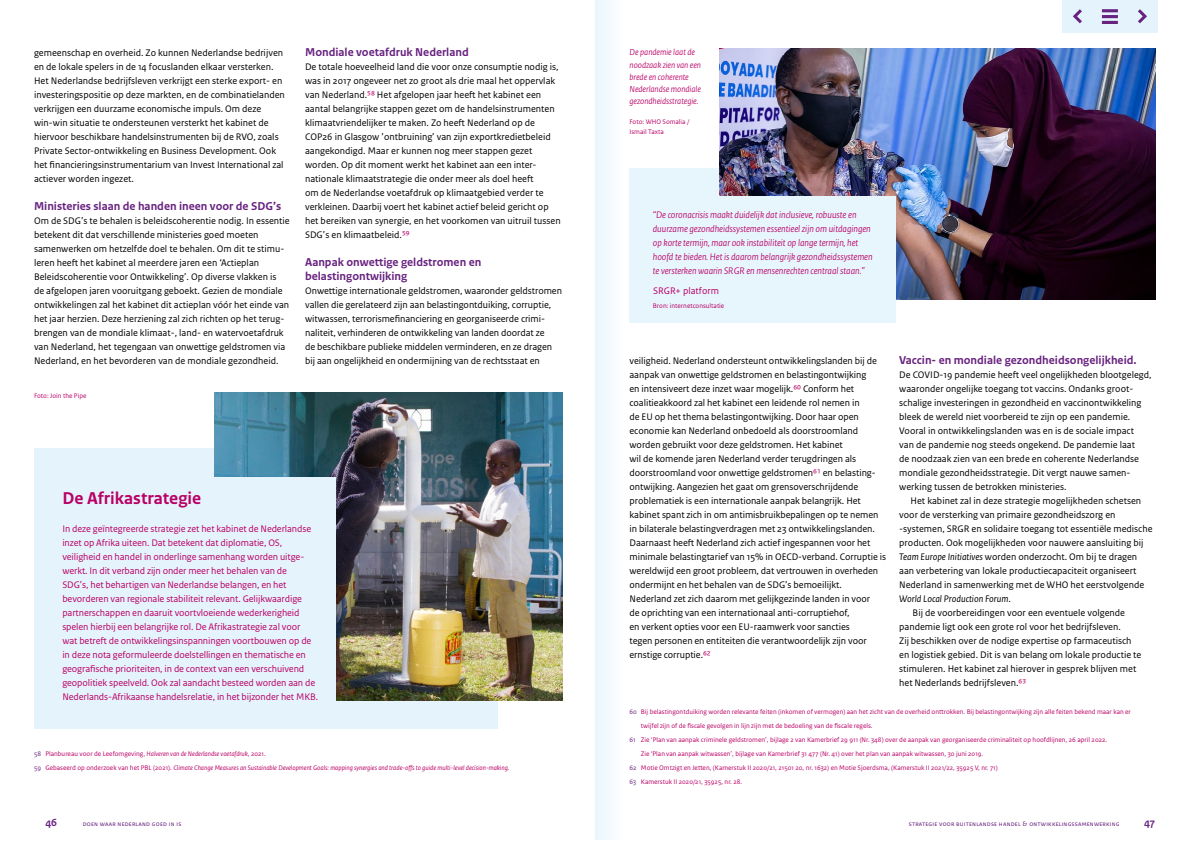
<style>
.page{position:relative;width:1191px;height:842px;background:#fff}
.page>*{position:absolute;margin:0;border:0;box-sizing:border-box;transform-origin:0 0}
.H5_titel_kadertekst{font:700 18px "Rijksoverheid Sans Text";color:#b90066}
.H4___P{font:700 12px/14px "Rijksoverheid Sans Text";color:#682280}
.t1{font:700 11px "Rijksoverheid Sans Text";color:#682280}
.p_zonder_inspring{font:10px/14px "Rijksoverheid Sans Text";color:#000}
.p_kadertekst{font:10px/14px "Rijksoverheid Sans Text";letter-spacing:-.01em;color:#b90066}
.P_inleiding{font:italic 10px/14px "Rijksoverheid Sans Heading";color:#b90066}
.p_figuur_bijschrift{font:italic 9.1px/12.2px "Rijksoverheid Sans Heading";color:#b90066}
.Voetnoten{font:7px/14px "Rijksoverheid Sans Text";color:#b90066}
.Voetnoten-2{font:italic 7px "Rijksoverheid Sans Text";color:#b90066}
.t2{font:7px "Rijksoverheid Sans Text";letter-spacing:.03em;color:#682280}
.Bron{font:7px/10px "Rijksoverheid Sans Text";color:#b90066}
.s1{color:#b90066}
.s2{color:#682280}
.s3{font-style:italic}
.s4{font-style:normal;color:#682280}
.s5{font-style:normal}
</style>
<div class="page">
<div style="left:34px;top:448px;width:463px;height:280px;background:#e5f4fc"></div>
<div style="left:629px;top:168px;width:272px;height:84px;background:#e7f5fd"></div>
<img style="left:720px;top:48px;width:435px;height:252px">
<img style="left:214px;top:392px;width:348px;height:308px">
<div style="left:34px;top:477px;width:301px;height:251px;background:#e5f4fc"></div>
<div style="left:629px;top:196px;width:267px;height:126px;background:#e7f5fd"></div>
<div style="left:1125px;top:0;width:32px;height:33px;background:#e5f4fc"></div>
<svg style="left:1138px;top:9px;width:9px;height:15px"></svg>
<div style="left:1062px;top:0;width:32px;height:33px;background:#e5f4fc"></div>
<svg style="left:1073px;top:9px;width:9px;height:15px"></svg>
<div style="left:1094px;top:0;width:31px;height:33px;background:#e5f4fc"></div>
<svg style="left:1102px;top:9px;width:15px;height:15px"></svg>
<svg style="left:595px;top:0;width:55px;height:840px"></svg>
<p class="p_zonder_inspring" style="left:34px;top:46px;width:252px">gemeenschap en overheid. Zo kunnen Nederlandse bedrijven en de lokale spelers in de 14 focuslanden elkaar versterken.<br>Het Nederlandse bedrijfsleven verkrijgt een sterke export- en investeringspositie op deze markten, en de combinatielanden verkrijgen een duurzame economische impuls. Om deze win-win situatie te ondersteunen versterkt het kabinet de hiervoor beschikbare handelsinstrumenten bij de RVO, zoals Private Sector-ontwikkeling en Business Development. Ook het financieringsinstrumentarium van Invest International zal actiever worden ingezet.</p>
<p class="H4___P" style="left:34px;top:199px;width:249px">Ministeries slaan de handen ineen voor de SDG’s</p>
<p class="p_zonder_inspring" style="left:34px;top:214px;width:257px">Om de SDG’s te behalen is beleidscoherentie nodig. In essentie betekent dit dat verschillende ministeries goed moeten samenwerken om hetzelfde doel te behalen. Om dit te stimu&shy;leren heeft het kabinet al meerdere jaren een ‘Actieplan Beleidscoherentie voor Ontwikkeling’. Op diverse vlakken is<br>de afgelopen jaren vooruitgang geboekt. Gezien de mondiale ontwikkelingen zal het kabinet dit actieplan vóór het einde van het jaar herzien. Deze herziening zal zich richten op het terug&shy;brengen van de mondiale klimaat-, land- en watervoetafdruk van Nederland, het tegengaan van onwettige geldstromen via Nederland, en het bevorderen van de mondiale gezondheid.</p>
<p class="Bron" style="left:34px;top:390px;width:54px">Foto: Join the Pipe</p>
<h3 class="H4___P" style="left:305px;top:45px;width:165px">Mondiale voetafdruk Nederland</h3>
<p class="p_zonder_inspring" style="left:305px;top:60px;width:257px">De totale hoeveelheid land die voor onze consumptie nodig is, was in 2017 ongeveer net zo groot als drie maal het oppervlak van Nederland.<span class="s1">58</span> Het afgelopen jaar heeft het kabinet een aantal belangrijke stappen gezet om de handelsinstrumenten klimaatvriendelijker te maken. Zo heeft Nederland op de COP26 in Glasgow ’ontbruining’ van zijn exportkredietbeleid aangekondigd. Maar er kunnen nog meer stappen gezet worden. Op dit moment werkt het kabinet aan een inter&shy;nationale klimaatstrategie die onder meer als doel heeft<br>om de Nederlandse voetafdruk op klimaatgebied verder te verkleinen. Daarbij voert het kabinet actief beleid gericht op het bereiken van synergie, en het voorkomen van uitruil tussen SDG’s en klimaatbeleid.<span class="s1">59</span></p>
<h4 class="H4___P" style="left:305px;top:255px;width:178px">Aanpak onwettige geldstromen en belastingontwijking</h4>
<p class="p_zonder_inspring" style="left:305px;top:284px;width:258px">Onwettige internationale geldstromen, waaronder geldstromen vallen die gerelateerd zijn aan belastingontduiking, corruptie, witwassen, terrorismefinanciering en georganiseerde crimi&shy;naliteit, verhinderen de ontwikkeling van landen doordat ze<br>de beschikbare publieke middelen verminderen, en ze dragen bij aan ongelijkheid en ondermijning van de rechtsstaat en</p>
<p class="H5_titel_kadertekst" style="left:62px;top:488px;width:140px">De Afrikastrategie</p>
<p class="p_kadertekst" style="left:62px;top:522px;width:257px">In deze geïntegreerde strategie zet het kabinet de Nederlandse inzet op Afrika uiteen. Dat betekent dat diplomatie, OS, veiligheid en handel in onderlinge samenhang worden uitge&shy;werkt. In dit verband zijn onder meer het behalen van de<br>SDG’s, het behartigen van Nederlandse belangen, en het bevorderen van regionale stabiliteit relevant. Gelijkwaardige partnerschappen en daaruit voortvloeiende wederkerigheid spelen hierbij een belangrijke rol. De Afrikastrategie zal voor<br>wat betreft de ontwikkelingsinspanningen voortbouwen op de in deze nota geformuleerde doelstellingen en thematische en geografische prioriteiten, in de context van een verschuivend geopolitiek speelveld. Ook zal aandacht besteed worden aan de Nederlands-Afrikaanse handelsrelatie, in het bijzonder het MKB.</p>
<p class="Voetnoten" style="left:34px;top:747px;width:233px"><span class="s2">58</span> Planbureau voor de Leefomgeving, <span class="s3">Halveren van de Nederlandse voetafdruk</span>, 2021.</p>
<p class="Voetnoten-2" style="left:34px;top:764px;width:477px"><span class="s4">59</span> <span class="s5">Gebaseerd op onderzoek van het PBL (2021).</span> Climate Change Measures an Sustainable Development Goals: mapping synergies and trade-offs to guide multi-level decision-making.</p>
<p class="p_figuur_bijschrift" style="left:629px;top:46px;width:73px">De pandemie laat de noodzaak zien van een brede en coherente<br>Nederlandse mondiale gezondheidsstrategie.</p>
<p class="Bron" style="left:629px;top:117px;width:61px">Foto: WHO Somalia /<br>Ismail Taxta</p>
<p class="P_inleiding" style="left:653px;top:207px;width:221px">“De coronacrisis maakt duidelijk dat inclusieve, robuuste en duurzame gezondheidssystemen essentieel zijn om uitdagingen op korte termijn, maar ook instabiliteit op lange termijn, het hoofd te bieden. Het is daarom belangrijk gezondheidssystemen te versterken waarin SRGR en mensenrechten centraal staan.”</p>
<p class="p_kadertekst" style="left:653px;top:284px;width:67px">SRGR+ platform</p>
<p class="Voetnoten" style="left:653px;top:299px;width:73px">Bron: internetconsultatie</p>
<p class="p_zonder_inspring" style="left:629px;top:354px;width:258px">veiligheid. Nederland ondersteunt ontwikkelingslanden bij de aanpak van onwettige geldstromen en belastingontwijking<br>en intensiveert deze inzet waar mogelijk.<span class="s1">60</span> Conform het coalitieakkoord zal het kabinet een leidende rol nemen in<br>de EU op het thema belastingontwijking. Door haar open economie kan Nederland onbedoeld als doorstroomland worden gebruikt voor deze geldstromen. Het kabinet<br>wil de komende jaren Nederland verder terugdringen als doorstroomland voor onwettige geldstromen<span class="s1">61</span> en belasting&shy;ontwijking. Aangezien het gaat om grensoverschrijdende problematiek is een internationale aanpak belangrijk. Het kabinet spant zich in om antimisbruikbepalingen op te nemen in bilaterale belastingverdragen met 23 ontwikkelingslanden.<br>Daarnaast heeft Nederland zich actief ingespannen voor het minimale belastingtarief van 15% in OECD-verband. Corruptie is wereldwijd een groot probleem, dat vertrouwen in overheden ondermijnt en het behalen van de SDG’s bemoeilijkt.<br>Nederland zet zich daarom met gelijkgezinde landen in voor<br>de oprichting van een internationaal anti-corruptiehof,<br>en verkent opties voor een EU-raamwerk voor sancties<br>tegen personen en entiteiten die verantwoordelijk zijn voor ernstige corruptie.<span class="s1">62</span></p>
<h4 class="H4___P" style="left:899px;top:353px;width:239px">Vaccin- en mondiale gezondheidsongelijkheid.</h4>
<p class="p_zonder_inspring" style="left:899px;top:368px;width:254px">De COVID-19 pandemie heeft veel ongelijkheden blootgelegd, waaronder ongelijke toegang tot vaccins. Ondanks groot&shy;schalige investeringen in gezondheid en vaccinontwikkeling bleek de wereld niet voorbereid te zijn op een pandemie.<br>Vooral in ontwikkelingslanden was en is de sociale impact<br>van de pandemie nog steeds ongekend. De pandemie laat<br>de noodzaak zien van een brede en coherente Nederlandse mondiale gezondheidsstrategie. Dit vergt nauwe samen&shy;werking tussen de betrokken ministeries.</p>
<p class="p_zonder_inspring" style="left:899px;top:494px;width:255px;text-indent:11px">Het kabinet zal in deze strategie mogelijkheden schetsen voor de versterking van primaire gezondheidszorg en -systemen, SRGR en solidaire toegang tot essentiële medische producten. Ook mogelijkheden voor nauwere aansluiting bij <span class="s3">Team Europe Initiatives</span> worden onderzocht. Om bij te dragen aan verbetering van lokale productiecapaciteit organiseert Nederland in samenwerking met de WHO het eerstvolgende <span class="s3">World Local Production Forum</span>.</p>
<p class="p_zonder_inspring" style="left:899px;top:606px;width:244px;text-indent:13px">Bij de voorbereidingen voor een eventuele volgende pandemie ligt ook een grote rol voor het bedrijfsleven.<br>Zij beschikken over de nodige expertise op farmaceutisch en logistiek gebied. Dit is van belang om lokale productie te stimuleren. Het kabinet zal hierover in gesprek blijven met het Nederlands bedrijfsleven.<span class="s1">63</span></p>
<p class="Voetnoten" style="left:641px;top:705px;width:491px;text-indent:-11px"><span class="s2">60</span> Bij belastingontduiking worden relevante feiten (inkomen of vermogen) aan het zicht van de overheid onttrokken. Bij belastingontwijking zijn alle feiten bekend maar kan er twijfel zijn of de fiscale gevolgen in lijn zijn met de bedoeling van de fiscale regels.</p>
<p class="Voetnoten" style="left:641px;top:733px;width:468px;text-indent:-11px"><span class="s2">61</span> Zie ‘Plan van aanpak criminele geldstromen’, bijlage 2 van Kamerbrief 29 911 (Nr. 348) over de aanpak van georganiseerde criminaliteit op hoofdlijnen, 26 april 2022.<br>Zie ‘Plan van aanpak witwassen’, bijlage van Kamerbrief 31 477 (Nr. 41) over het plan van aanpak witwassen, 30 juni 2019.</p>
<p class="Voetnoten" style="left:629px;top:761px;width:370px"><span class="s2">62</span> Motie Omtzigt en Jetten, (Kamerstuk II 2020/21, 21501 20, nr. 1632) en Motie Sjoerdsma, (Kamerstuk II 2021/22, 35925 V, nr. 71)</p>
<p class="Voetnoten" style="left:629px;top:775px;width:114px"><span class="s2">63</span> Kamerstuk II 2020/21, 35925, nr. 28.</p>
<p class="t1" style="left:45px;top:816px;width:13px">46</p>
<p class="t2" style="left:83px;top:820px;width:100px">doen waar nederland goed in is</p>
<p class="t2" style="left:908px;top:820px;width:212px">strategie voor buitenlandse handel &amp; ontwikkelingssamenwerking</p>
<p class="t1" style="left:1144px;top:816px;width:13px">47</p>
</div>
